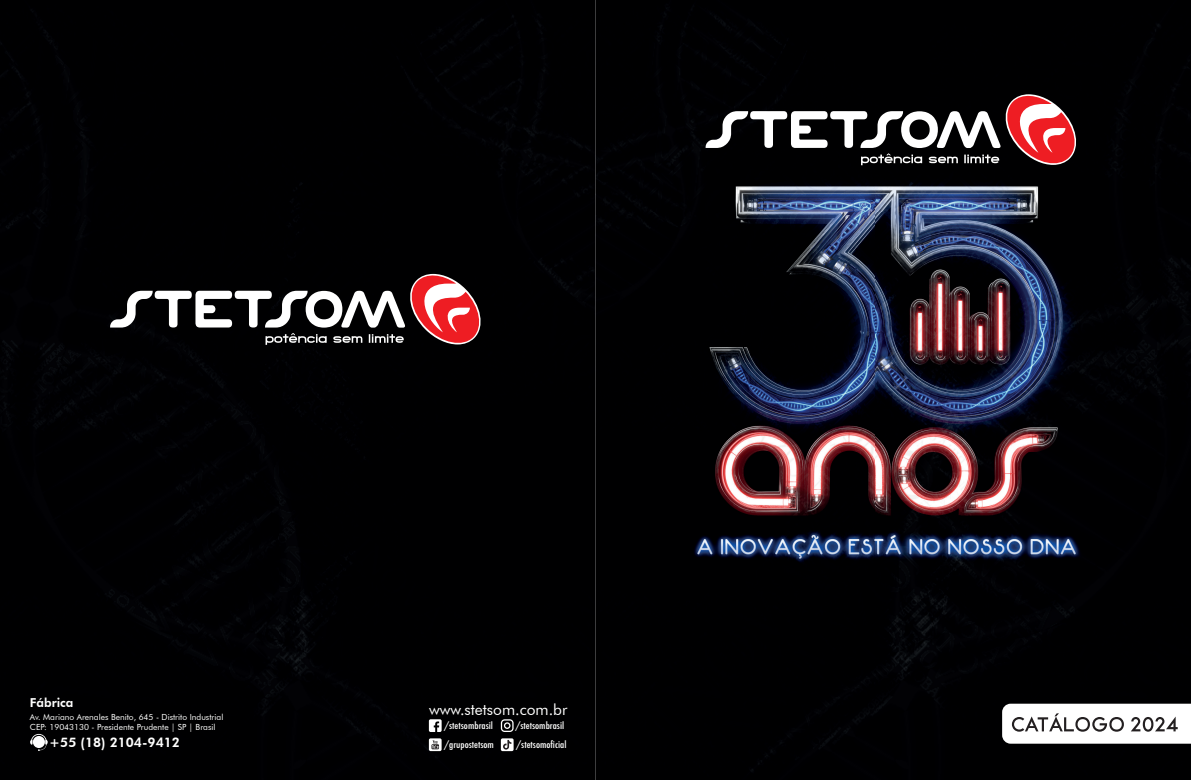
<style>
.page{position:relative;width:1191px;height:780px;background:#fff}
.page>*{position:absolute;margin:0;border:0;box-sizing:border-box;transform-origin:0 0}
.t1{font:15.5px "Futura BT";color:#fff}
.t2{font:800 13.2px "Futura BT";color:#fff}
.t3{font:800 12.3px "Futura BT";color:#fff}
.t4{font:500 10.6px "Futura PT Cond";color:#fff;scale:1.13 1}
.t5{font:8.4px/10.1px "Futura BT";color:#fff}
</style>
<div class="page">
<img style="left:0;top:0;width:1191px;height:780px">
<svg style="left:705px;top:93px;width:375px;height:75px"></svg>
<svg style="left:110px;top:272px;width:375px;height:75px"></svg>
<svg style="left:1002px;top:703px;width:189px;height:40px"></svg>
<svg style="left:30px;top:733px;width:18px;height:18px"></svg>
<div style="left:33px;top:736px;width:12px;height:12px;background:#fff;border-radius:50%"></div>
<svg style="left:501px;top:738px;width:12px;height:13px"></svg>
<svg style="left:503px;top:739px;width:8px;height:10px"></svg>
<svg style="left:429px;top:738px;width:12px;height:13px"></svg>
<svg style="left:431px;top:740px;width:8px;height:9px"></svg>
<svg style="left:501px;top:719px;width:12px;height:13px"></svg>
<svg style="left:429px;top:719px;width:12px;height:13px"></svg>
<h3 class="t3" style="left:30px;top:695px;width:45px">Fábrica</h3>
<p class="t5" style="left:30px;top:711px;width:195px">Av. Mariano Arenales Benito, 645 - Distrito Industrial<br>CEP: 19043130 - Presidente Prudente | SP | Brasil</p>
<h2 class="t2" style="left:49px;top:734px;width:132px">+55 (18) 2104-9412</h2>
<h1 class="t1" style="left:429px;top:700px;width:140px">www.stetsom.com.br</h1>
<p class="t4" style="left:444px;top:719px;width:44px">/stetsombrasil</p>
<p class="t4" style="left:516px;top:719px;width:44px">/stetsombrasil</p>
<p class="t4" style="left:444px;top:738px;width:45px">/grupostetsom</p>
<p class="t4" style="left:516px;top:738px;width:46px">/stetsomoficial</p>
</div>
